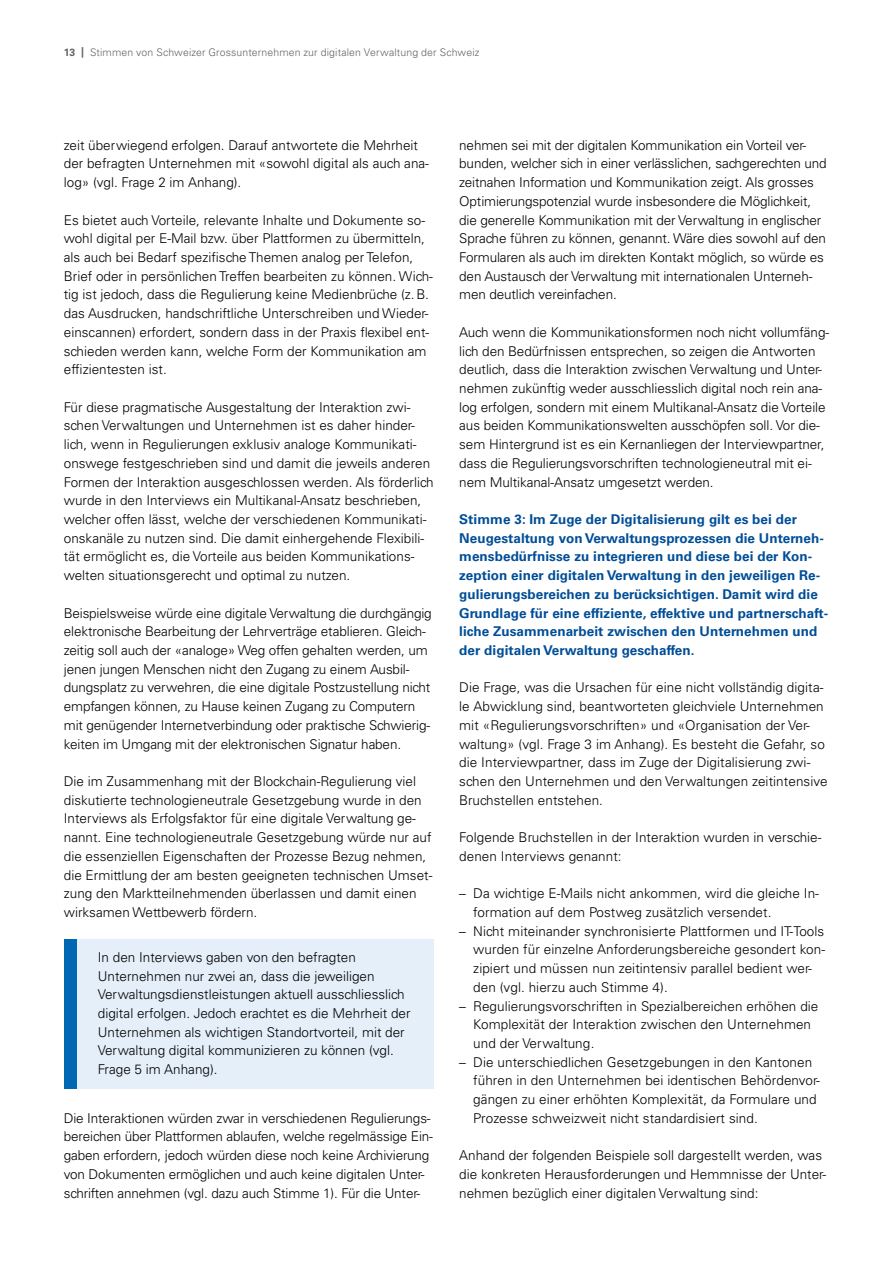
<style>
.page{position:relative;width:893px;height:1263px;background:#fff}
.page>*{position:absolute;margin:0;border:0;box-sizing:border-box;transform-origin:0 0}
.t1{font:300 13.5px/18.8px "Univers LT Std";color:#000}
.t2{font:700 13.5px/18.8px "Univers LT Std";letter-spacing:.005em;color:#004e98}
.t3{font:300 10.5px "Univers LT Std";letter-spacing:.015em;color:#636466}
.s1{font-weight:700}
</style>
<div class="page">
<div style="left:77px;top:939px;width:357px;height:150px;background:#e4effa"></div>
<div style="left:64px;top:939px;width:13px;height:150px;background:#0067b3"></div>
<p class="t3" style="left:64px;top:46px;width:417px"><span class="s1">13 |</span> Stimmen von Schweizer Grossunternehmen zur digitalen Verwaltung der Schweiz</p>
<p class="t1" style="left:64px;top:136px;width:367px">zeit überwiegend erfolgen. Darauf antwortete die Mehrheit der befragten Unternehmen mit «sowohl digital als auch ana&shy;log» (vgl. Frage 2 im Anhang).</p>
<p class="t1" style="left:64px;top:210px;width:371px">Es bietet auch Vorteile, relevante Inhalte und Dokumente so&shy;wohl digital per E-Mail bzw. über Plattformen zu übermitteln, als auch bei Bedarf spezifische Themen analog per Telefon, Brief oder in persönlichen Treffen bearbeiten zu können. Wich&shy;tig ist jedoch, dass die Regulierung keine Medienbrüche (z.B. das Ausdrucken, handschriftliche Unterschreiben und Wieder&shy;einscannen) erfordert, sondern dass in der Praxis flexibel ent&shy;schieden werden kann, welche Form der Kommunikation am effizientesten ist.</p>
<p class="t1" style="left:64px;top:397px;width:371px">Für diese pragmatische Ausgestaltung der Interaktion zwi&shy;schen Verwaltungen und Unternehmen ist es daher hinder&shy;lich, wenn in Regulierungen exklusiv analoge Kommunikati&shy;onswege festgeschrieben sind und damit die jeweils anderen Formen der Interaktion ausgeschlossen werden. Als förderlich wurde in den Interviews ein Multikanal-Ansatz beschrieben, welcher offen lässt, welche der verschiedenen Kommunikati&shy;onskanäle zu nutzen sind. Die damit einhergehende Flexibili&shy;tät ermöglicht es, die Vorteile aus beiden Kommunikations&shy;welten situationsgerecht und optimal zu nutzen.</p>
<p class="t1" style="left:64px;top:603px;width:369px">Beispielsweise würde eine digitale Verwaltung die durchgängig elektronische Bearbeitung der Lehrverträge etablieren. Gleich&shy;zeitig soll auch der «analoge» Weg offen gehalten werden, um jenen jungen Menschen nicht den Zugang zu einem Ausbil&shy;dungsplatz zu verwehren, die eine digitale Postzustellung nicht empfangen können, zu Hause keinen Zugang zu Computern mit genügender Internetverbindung oder praktische Schwierig&shy;keiten im Umgang mit der elektronischen Signatur haben.</p>
<p class="t1" style="left:64px;top:772px;width:370px">Die im Zusammenhang mit der Blockchain-Regulierung viel diskutierte technologieneutrale Gesetzgebung wurde in den Interviews als Erfolgsfaktor für eine digitale Verwaltung ge&shy;nannt. Eine technologieneutrale Gesetzgebung würde nur auf die essenziellen Eigenschaften der Prozesse Bezug nehmen, die Ermittlung der am besten geeigneten technischen Umset&shy;zung den Marktteilnehmenden überlassen und damit einen wirksamen Wettbewerb fördern.</p>
<p class="t1" style="left:98px;top:948px;width:314px">In den Interviews gaben von den befragten Unternehmen nur zwei an, dass die jeweiligen Verwaltungsdienstleistungen aktuell ausschliesslich digital erfolgen. Jedoch erachtet es die Mehrheit der Unternehmen als wichtigen Standortvorteil, mit der Verwaltung digital kommunizieren zu können (vgl.<br>Frage 5 im Anhang).</p>
<p class="t1" style="left:64px;top:1108px;width:371px">Die Interaktionen würden zwar in verschiedenen Regulierungs&shy;bereichen über Plattformen ablaufen, welche regelmässige Ein&shy;gaben erfordern, jedoch würden diese noch keine Archivierung von Dokumenten ermöglichen und auch keine digitalen Unter&shy;schriften annehmen (vgl. dazu auch Stimme 1). Für die Unter-</p>
<p class="t1" style="left:459px;top:136px;width:369px">nehmen sei mit der digitalen Kommunikation ein Vorteil ver&shy;bunden, welcher sich in einer verlässlichen, sachgerechten und zeitnahen Information und Kommunikation zeigt. Als grosses Optimierungspotenzial wurde insbesondere die Möglichkeit, die generelle Kommunikation mit der Verwaltung in englischer Sprache führen zu können, genannt. Wäre dies sowohl auf den Formularen als auch im direkten Kontakt möglich, so würde es den Austausch der Verwaltung mit internationalen Unterneh&shy;men deutlich vereinfachen.</p>
<p class="t1" style="left:459px;top:323px;width:371px">Auch wenn die Kommunikationsformen noch nicht vollumfäng&shy;lich den Bedürfnissen entsprechen, so zeigen die Antworten deutlich, dass die Interaktion zwischen Verwaltung und Unter&shy;nehmen zukünftig weder ausschliesslich digital noch rein ana&shy;log erfolgen, sondern mit einem Multikanal-Ansatz die Vorteile aus beiden Kommunikationswelten ausschöpfen soll. Vor die&shy;sem Hintergrund ist es ein Kernanliegen der Interviewpartner, dass die Regulierungsvorschriften technologieneutral mit ei&shy;nem Multikanal-Ansatz umgesetzt werden.</p>
<p class="t2" style="left:459px;top:510px;width:371px">Stimme 3: Im Zuge der Digitalisierung gilt es bei der Neugestaltung von Verwaltungsprozessen die Unterneh&shy;mensbedürfnisse zu integrieren und diese bei der Kon&shy;zeption einer digitalen Verwaltung in den jeweiligen Re&shy;gulierungsbereichen zu berücksichtigen. Damit wird die Grundlage für eine effiziente, effektive und partnerschaft&shy;liche Zusammenarbeit zwischen den Unternehmen und der digitalen Verwaltung geschaffen.</p>
<p class="t1" style="left:459px;top:678px;width:370px">Die Frage, was die Ursachen für eine nicht vollständig digita&shy;le Abwicklung sind, beantworteten gleichviele Unternehmen mit «Regulierungsvorschriften» und «Organisation der Ver&shy;waltung» (vgl. Frage 3 im Anhang). Es besteht die Gefahr, so die Interviewpartner, dass im Zuge der Digitalisierung zwi&shy;schen den Unternehmen und den Verwaltungen zeitintensive Bruchstellen entstehen.</p>
<p class="t1" style="left:459px;top:828px;width:364px">Folgende Bruchstellen in der Interaktion wurden in verschie&shy;denen Interviews genannt:</p>
<p class="t1" style="left:473px;top:884px;width:347px;text-indent:-14px">– Da wichtige E-Mails nicht ankommen, wird die gleiche In&shy;formation auf dem Postweg zusätzlich versendet.</p>
<p class="t1" style="left:473px;top:921px;width:353px;text-indent:-14px">– Nicht miteinander synchronisierte Plattformen und IT-Tools wurden für einzelne Anforderungsbereiche gesondert kon&shy;zipiert und müssen nun zeitintensiv parallel bedient wer&shy;den (vgl. hierzu auch Stimme 4).</p>
<p class="t1" style="left:473px;top:996px;width:347px;text-indent:-14px">– Regulierungsvorschriften in Spezialbereichen erhöhen die<br>Komplexität der Interaktion zwischen den Unternehmen und der Verwaltung.</p>
<p class="t1" style="left:473px;top:1052px;width:348px;text-indent:-14px">– Die unterschiedlichen Gesetzgebungen in den Kantonen führen in den Unternehmen bei identischen Behördenvor&shy;gängen zu einer erhöhten Komplexität, da Formulare und Prozesse schweizweit nicht standardisiert sind.</p>
<p class="t1" style="left:459px;top:1146px;width:368px">Anhand der folgenden Beispiele soll dargestellt werden, was die konkreten Herausforderungen und Hemmnisse der Unter&shy;nehmen bezüglich einer digitalen Verwaltung sind:</p>
</div>
